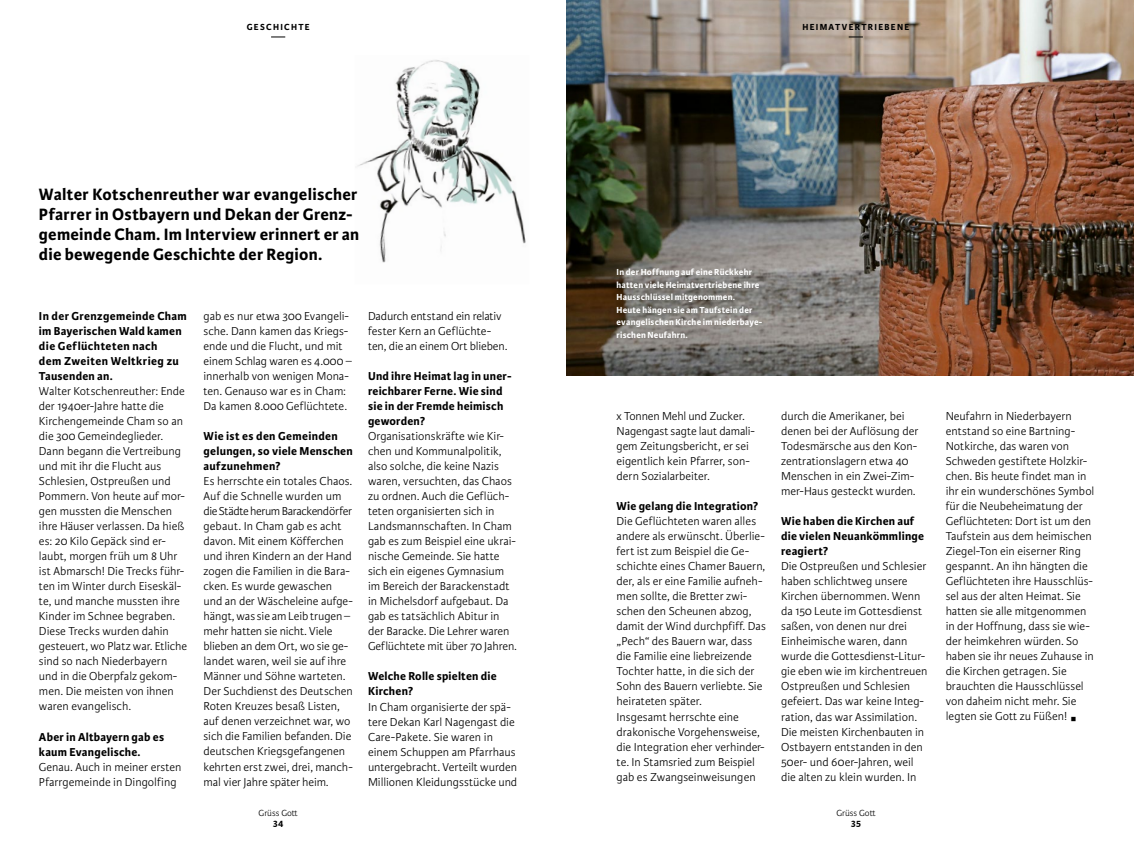
<style>
.page{position:relative;width:1134px;height:851px;background:#fff}
.page>*{position:absolute;margin:0;border:0;box-sizing:border-box;transform-origin:0 0}
.t1{font:700 17.5px/20px "Karmina Sans";letter-spacing:.015em;color:#000}
.t2{font:300 12.25px/15px "Karmina Sans";color:#000}
.t3{font:700 12.25px/15px "Karmina Sans";letter-spacing:.02em;color:#000}
.t4{font:700 10px "Karmina Sans";color:#000}
.t5{font:700 9.38px/12.5px "Karmina Sans";letter-spacing:.02em;color:#fff}
.t6{font:700 9.38px "Karmina Sans";letter-spacing:.14em;color:#000}
.t7{font:300 9.38px "Karmina Sans";color:#000}
.s1{font-family:"Karmina";font-weight:400}
</style>
<div class="page">
<img style="left:357px;top:60px;width:169px;height:203px">
<img style="left:567px;top:0;width:567px;height:375px">
<svg style="left:271px;top:37px;width:14px;height:1px"></svg>
<svg style="left:849px;top:37px;width:14px;height:1px"></svg>
<p class="t6" style="left:247px;top:22px;width:64px">GESCHICHTE</p>
<p class="t6" style="left:802px;top:22px;width:108px">HEIMATVERTRIEBENE</p>
<h1 class="t1" style="left:39px;top:185px;width:322px">Walter Kotschenreuther war evangelischer Pfarrer in Ostbayern und Dekan der Grenz&shy;gemeinde Cham. Im Interview erinnert er an die bewegende Geschichte der Region.</h1>
<p class="t3" style="left:39px;top:309px;width:149px">In der Grenzgemeinde Cham im Bayerischen Wald kamen die Geflüchteten nach<br>dem Zweiten Weltkrieg zu<br>Tausenden an.</p>
<p class="t2" style="left:39px;top:384px;width:150px">Walter Kotschenreuther: Ende der 1940er-Jahre hatte die<br>Kirchengemeinde Cham so an die 300 Gemeindeglieder.<br>Dann begann die Vertreibung und mit ihr die Flucht aus<br>Schlesien, Ostpreußen und<br>Pommern. Von heute auf mor&shy;gen mussten die Menschen ihre Häuser verlassen. Da hieß es: 20 Kilo Gepäck sind er&shy;laubt, morgen früh um 8 Uhr ist Abmarsch! Die Trecks führ&shy;ten im Winter durch Eiseskäl&shy;te, und manche mussten ihre<br>Kinder im Schnee begraben.<br>Diese Trecks wurden dahin gesteuert, wo Platz war. Etliche sind so nach Niederbayern und in die Oberpfalz gekom&shy;men. Die meisten von ihnen waren evangelisch.</p>
<p class="t3" style="left:39px;top:729px;width:127px">Aber in Altbayern gab es kaum Evangelische.</p>
<p class="t2" style="left:39px;top:759px;width:144px">Genau. Auch in meiner ersten<br>Pfarrgemeinde in Dingolfing</p>
<p class="t2" style="left:204px;top:309px;width:150px">gab es nur etwa 300 Evangeli&shy;sche. Dann kamen das Kriegs&shy;ende und die Flucht, und mit einem Schlag waren es 4.000 – innerhalb von wenigen Mona&shy;ten. Genauso war es in Cham:<br>Da kamen 8.000 Geflüchtete.</p>
<p class="t3" style="left:204px;top:429px;width:151px">Wie ist es den Gemeinden gelungen, so viele Menschen aufzunehmen?</p>
<p class="t2" style="left:204px;top:474px;width:151px">Es herrschte ein totales Chaos.<br>Auf die Schnelle wurden um die Städte herum Barackendörfer gebaut. In Cham gab es acht davon. Mit einem Köfferchen und ihren Kindern an der Hand zogen die Familien in die Bara&shy;cken. Es wurde gewaschen und an der Wäscheleine aufge&shy;hängt, was sie am Leib trugen – mehr hatten sie nicht. Viele blieben an dem Ort, wo sie ge&shy;landet waren, weil sie auf ihre<br>Männer und Söhne warteten.<br>Der Suchdienst des Deutschen<br>Roten Kreuzes besaß Listen, auf denen verzeichnet war, wo sich die Familien befanden. Die deutschen Kriegsgefangenen kehrten erst zwei, drei, manch&shy;mal vier Jahre später heim.</p>
<p class="t7" style="left:259px;top:807px;width:41px">Grüss Gott</p>
<p class="t4" style="left:273px;top:816px;width:12px">34</p>
<p class="t2" style="left:368px;top:309px;width:141px">Dadurch entstand ein relativ fester Kern an Geflüchte&shy;ten, die an einem Ort blieben.</p>
<p class="t3" style="left:368px;top:369px;width:145px">Und ihre Heimat lag in uner&shy;reichbarer Ferne. Wie sind sie in der Fremde heimisch geworden?</p>
<p class="t2" style="left:368px;top:429px;width:150px">Organisationskräfte wie Kir&shy;chen und Kommunalpolitik, also solche, die keine Nazis waren, versuchten, das Chaos zu ordnen. Auch die Geflüch&shy;teten organisierten sich in<br>Landsmannschaften. In Cham gab es zum Beispiel eine ukrai&shy;nische Gemeinde. Sie hatte sich ein eigenes Gymnasium im Bereich der Barackenstadt in Michelsdorf aufgebaut. Da gab es tatsächlich Abitur in der Baracke. Die Lehrer waren<br>Geflüchtete mit über 70 Jahren.</p>
<p class="t3" style="left:368px;top:669px;width:130px">Welche Rolle spielten die<br>Kirchen?</p>
<p class="t2" style="left:368px;top:699px;width:151px">In Cham organisierte der spä&shy;tere Dekan Karl Nagengast die<br>Care-Pakete. Sie waren in einem Schuppen am Pfarrhaus untergebracht. Verteilt wurden<br>Millionen Kleidungsstücke und</p>
<p class="t5" style="left:617px;top:266px;width:147px">In der Hoffnung auf eine Rückkehr hatten viele Heimatvertriebene ihre<br>Hausschlüssel mitgenommen.<br>Heute hängen sie am Taufstein der evangelischen Kirche im niederbaye&shy;rischen Neufahrn.</p>
<p class="t2" style="left:617px;top:409px;width:140px">x Tonnen Mehl und Zucker.<br>Nagengast sagte laut damali&shy;gem Zeitungsbericht, er sei eigentlich kein Pfarrer, son&shy;dern Sozialarbeiter.</p>
<p class="t3" style="left:617px;top:499px;width:143px">Wie gelang die Integration?</p>
<p class="t2" style="left:617px;top:514px;width:151px">Die Geflüchteten waren alles andere als erwünscht. Überlie&shy;fert ist zum Beispiel die Ge&shy;schichte eines Chamer Bauern, der, als er eine Familie aufneh&shy;men sollte, die Bretter zwi&shy;schen den Scheunen abzog, damit der Wind durchpfiff. Das „Pech“ des Bauern war, dass die Familie eine liebreizende<br>Tochter hatte, in die sich der<br>Sohn des Bauern verliebte. Sie heirateten später.<br>Insgesamt herrschte eine drakonische Vorgehensweise, die Integration eher verhinder&shy;te. In Stamsried zum Beispiel gab es Zwangseinweisungen</p>
<p class="t2" style="left:781px;top:409px;width:139px">durch die Amerikaner, bei denen bei der Auflösung der<br>Todesmärsche aus den Kon&shy;zentrationslagern etwa 40<br>Menschen in ein Zwei-Zim&shy;mer-Haus gesteckt wurden.</p>
<p class="t3" style="left:781px;top:514px;width:144px">Wie haben die Kirchen auf die vielen Neuankömmlinge reagiert?</p>
<p class="t2" style="left:781px;top:559px;width:148px">Die Ostpreußen und Schlesier haben schlichtweg unsere<br>Kirchen übernommen. Wenn da 150 Leute im Gottesdienst saßen, von denen nur drei<br>Einheimische waren, dann wurde die Gottesdienst-Litur&shy;gie eben wie im kirchentreuen<br>Ostpreußen und Schlesien gefeiert. Das war keine Integ&shy;ration, das war Assimilation.<br>Die meisten Kirchenbauten in<br>Ostbayern entstanden in den<br>50er- und 60er-Jahren, weil die alten zu klein wurden. In</p>
<p class="t7" style="left:836px;top:807px;width:41px">Grüss Gott</p>
<p class="t4" style="left:851px;top:816px;width:11px">35</p>
<p class="t2" style="left:946px;top:409px;width:150px">Neufahrn in Niederbayern entstand so eine Bartning-<br>Notkirche, das waren von<br>Schweden gestiftete Holzkir&shy;chen. Bis heute findet man in ihr ein wunderschönes Symbol für die Neubeheimatung der<br>Geflüchteten: Dort ist um den<br>Taufstein aus dem heimischen<br>Ziegel-Ton ein eiserner Ring gespannt. An ihn hängten die<br>Geflüchteten ihre Hausschlüs&shy;sel aus der alten Heimat. Sie hatten sie alle mitgenommen in der Hoffnung, dass sie wie&shy;der heimkehren würden. So haben sie ihr neues Zuhause in die Kirchen getragen. Sie brauchten die Hausschlüssel von daheim nicht mehr. Sie legten sie Gott zu Füßen! <span class="s1">g</span></p>
</div>
